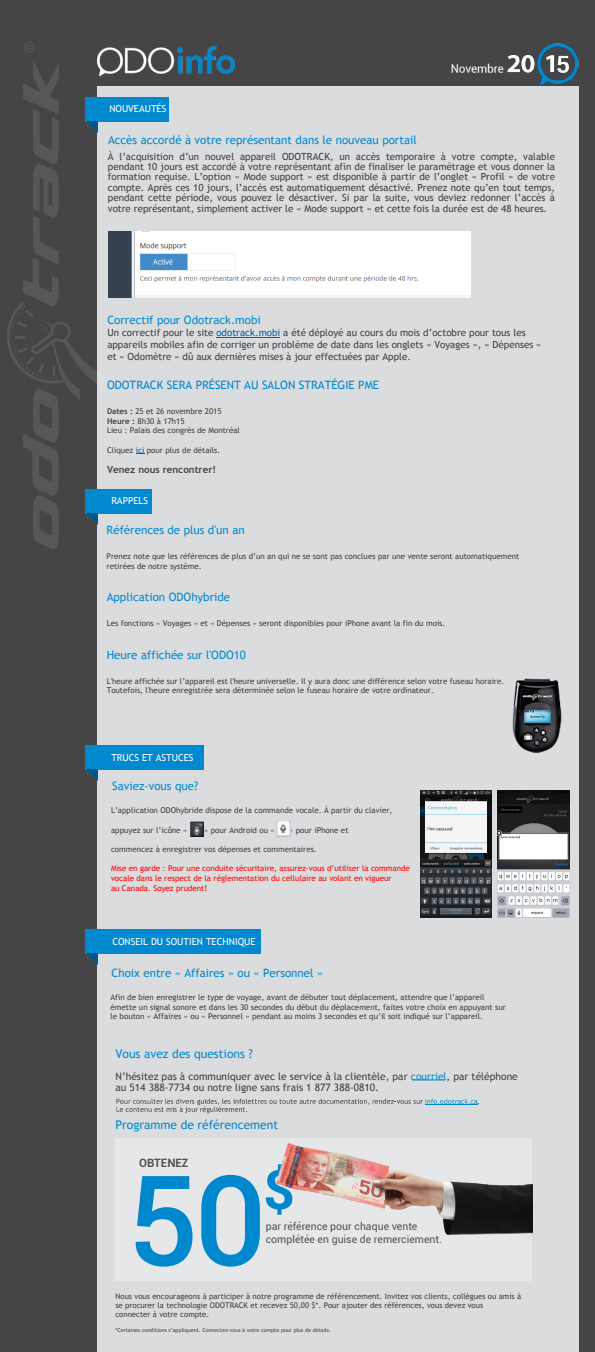
<style>
.page{position:relative;width:595px;height:1352px;background:#454547}
.page>*{position:absolute;margin:0;border:0;box-sizing:border-box;transform-origin:0 0}
.t1{font:12.1px "Trebuchet MS";color:#0089cf}
.t2{font:700 11.6px "Roboto";color:#515254}
.t3{font:11.5px "Trebuchet MS";color:#0089cf}
.t4{font:10.5px/12.6px "Roboto";color:#515254}
.t5{font:10.2px/10.9px "Trebuchet MS";color:#404041}
.t6{font:9.8px/10.4px "Trebuchet MS";color:#404041;text-align:justify}
.t7{font:9.8px/11.8px "Trebuchet MS";color:#414142}
.t8{font:700 9.8px "Trebuchet MS";color:#414042}
.t9{font:9.6px "Trebuchet MS";color:#fff}
.t10{font:8px/9.6px "Trebuchet MS";color:#414042}
.t11{font:8px/9.6px "Trebuchet MS";color:#f00}
.t12{font:7.8px/9px "Trebuchet MS";color:#404041}
.t13{font:5.4px "Trebuchet MS";color:#404041}
.s1{color:#0064a5}
.s2{font-weight:700}
.s3{color:#0089cf}
</style>
<div class="page">
<div style="left:97px;top:86px;width:482px;height:1266px;background:#dbdcde"></div>
<div style="left:97px;top:97px;width:72px;height:24px;background:#0089cf"></div>
<div style="left:97px;top:489px;width:55px;height:24px;background:#0089cf"></div>
<img style="left:97px;top:46px;width:138px;height:28px">
<div style="left:85px;top:930px;width:12px;height:24px;background:#0089cf"></div>
<div style="left:97px;top:930px;width:164px;height:24px;background:#0089cf"></div>
<svg style="left:86px;top:954px;width:11px;height:11px"></svg>
<hr style="left:412px;top:1080px;width:33px;height:1px;background:#0089cf">
<div style="left:115px;top:1139px;width:417px;height:142px;background:#e6e7e8"></div>
<svg style="left:136px;top:1176px;width:57px;height:91px"></svg>
<svg style="left:201px;top:1175px;width:59px;height:92px"></svg>
<svg style="left:266px;top:1170px;width:21px;height:45px"></svg>
<img style="left:276px;top:1143px;width:113px;height:65px">
<img style="left:370px;top:1173px;width:1px;height:26px">
<img style="left:371px;top:1170px;width:161px;height:64px">
<svg style="left:7px;top:60px;width:99px;height:489px"></svg>
<svg style="left:24px;top:42px;width:10px;height:11px"></svg>
<img style="left:507px;top:43px;width:72px;height:43px">
<svg style="left:114px;top:1099px;width:365px;height:14px"></svg>
<img style="left:451px;top:63px;width:52px;height:10px">
<img style="left:108px;top:232px;width:362px;height:66px">
<hr style="left:216px;top:337px;width:64px;height:1px;background:#0064a5">
<img style="left:512px;top:678px;width:50px;height:75px">
<div style="left:85px;top:745px;width:12px;height:24px;background:#0089cf"></div>
<div style="left:97px;top:745px;width:107px;height:24px;background:#0089cf"></div>
<svg style="left:85px;top:769px;width:12px;height:12px"></svg>
<img style="left:190px;top:822px;width:13px;height:14px">
<img style="left:276px;top:821px;width:14px;height:16px">
<img style="left:420px;top:791px;width:71px;height:126px">
<img style="left:498px;top:791px;width:71px;height:126px">
<p class="t9" style="left:109px;top:103px;width:59px">NOUVEAUTÉS</p>
<h3 class="t3" style="left:108px;top:134px;width:310px">Accès accordé à votre représentant dans le nouveau portail</h3>
<p class="t6" style="left:108px;top:151px;width:449px">À l’acquisition d’un nouvel appareil ODOTRACK, un accès temporaire à votre compte, valable pendant 10 jours est accordé à votre représentant afin de finaliser le paramétrage et vous donner la formation requise. L’option « Mode support » est disponible à partir de l’onglet « Profil » de votre compte. Après ces 10 jours, l’accès est automatiquement désactivé. Prenez note qu’en tout temps, pendant cette période, vous pouvez le désactiver. Si par la suite, vous deviez redonner l’accès à votre représentant, simplement activer le « Mode support » et cette fois la durée est de 48 heures.</p>
<h3 class="t3" style="left:107px;top:313px;width:155px">Correctif pour Odotrack.mobi</h3>
<p class="t7" style="left:107px;top:327px;width:436px">Un correctif pour le site <span class="s1">odotrack.mobi</span> a été déployé au cours du mois d’octobre pour tous les appareils mobiles afin de corriger un problème de date dans les onglets « Voyages », « Dépenses » et « Odomètre » dû aux dernières mises à jour effectuées par Apple.</p>
<h3 class="t3" style="left:107px;top:378px;width:274px">ODOTRACK SERA PRÉSENT AU SALON STRATÉGIE PME</h3>
<p class="t10" style="left:107px;top:407px;width:134px"><span class="s2">Dates :</span> 25 et 26 novembre 2015<br><span class="s2">Heure :</span> 8h30 à 17h15<br>Lieu : Palais des congrès de Montréal</p>
<p class="t10" style="left:107px;top:445px;width:115px">Cliquez <span class="s1">ici</span> pour plus de détails.</p>
<p class="t8" style="left:107px;top:464px;width:111px">Venez nous rencontrer!</p>
<p class="t9" style="left:111px;top:495px;width:38px">RAPPELS</p>
<h3 class="t3" style="left:107px;top:523px;width:140px">Références de plus d'un an</h3>
<p class="t10" style="left:107px;top:552px;width:414px">Prenez note que les références de plus d’un an qui ne se sont pas conclues par une vente seront automatiquement retirées de notre système.</p>
<h3 class="t3" style="left:107px;top:590px;width:125px">Application ODOhybride</h3>
<p class="t10" style="left:107px;top:618px;width:340px">Les fonctions « Voyages » et « Dépenses » seront disponibles pour iPhone avant la fin du mois.</p>
<h3 class="t3" style="left:107px;top:648px;width:141px">Heure affichée sur l'ODO10</h3>
<p class="t10" style="left:107px;top:676px;width:399px">L'heure affichée sur l’appareil est l'heure universelle. Il y aura donc une différence selon votre fuseau horaire.<br>Toutefois, l'heure enregistrée sera déterminée selon le fuseau horaire de votre ordinateur.</p>
<p class="t9" style="left:111px;top:752px;width:84px">TRUCS ET ASTUCES</p>
<h3 class="t3" style="left:112px;top:779px;width:88px">Saviez-vous que?</h3>
<p class="t10" style="left:111px;top:806px;width:283px">L’application ODOhybride dispose de la commande vocale. À partir du clavier,</p>
<p class="t10" style="left:111px;top:825px;width:78px">appuyez sur l’icône «</p>
<p class="t10" style="left:204px;top:825px;width:72px">» pour Android ou «</p>
<p class="t10" style="left:289px;top:825px;width:61px">» pour iPhone et</p>
<p class="t10" style="left:111px;top:844px;width:207px">commencez à enregistrer vos dépenses et commentaires.</p>
<p class="t11" style="left:111px;top:864px;width:300px">Mise en garde : Pour une conduite sécuritaire, assurez-vous d’utiliser la commande vocale dans le respect de la réglementation du cellulaire au volant en vigueur<br>au Canada. Soyez prudent!</p>
<p class="t9" style="left:112px;top:936px;width:145px">CONSEIL DU SOUTIEN TECHNIQUE</p>
<h3 class="t3" style="left:112px;top:966px;width:213px">Choix entre « Affaires » ou « Personnel »</h3>
<p class="t10" style="left:111px;top:992px;width:397px">Afin de bien enregistrer le type de voyage, avant de débuter tout déplacement, attendre que l’appareil émette un signal sonore et dans les 30 secondes du début du déplacement, faites votre choix en appuyant sur le bouton « Affaires » ou « Personnel » pendant au moins 3 secondes et qu’il soit indiqué sur l’appareil.</p>
<h1 class="t1" style="left:115px;top:1047px;width:139px">Vous avez des questions ?</h1>
<p class="t5" style="left:115px;top:1071px;width:404px">N’hésitez pas à communiquer avec le service à la clientèle, par <span class="s3">courriel</span>, par téléphone au 514 388-7734 ou notre ligne sans frais 1 877 388-0810.</p>
<h1 class="t1" style="left:115px;top:1118px;width:164px">Programme de référencement</h1>
<h2 class="t2" style="left:139px;top:1155px;width:51px">OBTENEZ</h2>
<h3 class="t4" style="left:266px;top:1220px;width:178px">par référence pour chaque vente complétée en guise de remerciement.</h3>
<p class="t12" style="left:115px;top:1291px;width:407px">Nous vous encourageons à participer à notre programme de référencement. Invitez vos clients, collègues ou amis à se procurer la technologie ODOTRACK et recevez 50,00 $*. Pour ajouter des références, vous devez vous<br>connecter à votre compte.</p>
<p class="t13" style="left:115px;top:1327px;width:217px">*Certaines conditions s’appliquent. Connectez-vous à votre compte pour plus de détails.</p>
</div>
